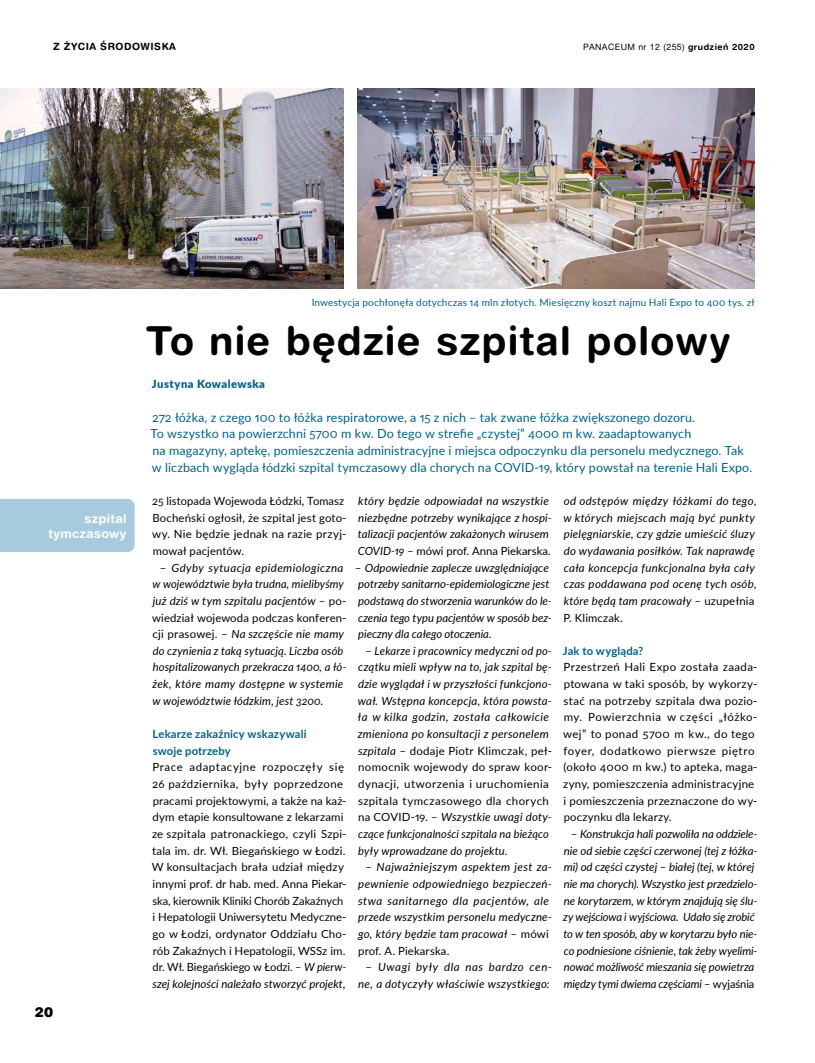
<style>
.page{position:relative;width:815px;height:1063px;background:#fff}
.page>*{position:absolute;margin:0;border:0;box-sizing:border-box;transform-origin:0 0}
.P_tytuł_1{font:700 40px "Switzer Rnd EFN";letter-spacing:.03em;color:#000}
.t1{font:13.75px "Switzer Rnd EFN Black";color:#000}
.P_tekst_lead{font:12.5px/16.6px "Lato";letter-spacing:.005em;color:#00628b}
.P_tekst_na_plakietce{font:700 12.5px/15px "Switzer Rnd EFN";letter-spacing:.025em;color:#fff;text-align:right}
.P_tekst{font:italic 11.25px/16.6px "Lato";letter-spacing:.015em;color:#000}
.P_tekst_pierwszy_aka{font:11.25px/16.6px "Lato";letter-spacing:.015em;color:#000}
.P_tekst-2{font:italic 11.25px/16.6px "Lato";letter-spacing:-.01em;color:#000}
.P_tekst_pierwszy_aka-2{font:italic 11.25px/16.6px "Lato";color:#000}
.P_śródtytuł_1{font:700 11.25px/16.6px "Lato";letter-spacing:.015em;color:#00628b}
.P_autor_artykułu_gór{font:900 11.25px "Lato";letter-spacing:.04em;color:#00628b}
.P_foto_podpis{font:10px "Lato";letter-spacing:.015em;color:#00628b}
.t2{font:700 10px "Switzer Rnd EFN";letter-spacing:.05em;color:#000}
.t3{font:8.75px "Switzer Rnd EFN";letter-spacing:.05em;color:#000}
.s1{font-weight:700}
.s2{font-style:normal}
.s3{font-style:italic}
</style>
<div class="page">
<div style="left:0;top:499px;width:135px;height:53px;background:#a8cadf"></div>
<img style="left:358px;top:89px;width:397px;height:200px">
<img style="left:0;top:89px;width:344px;height:200px">
<p class="t2" style="left:53px;top:40px;width:124px">Z ŻYCIA ŚRODOWISKA</p>
<p class="t3" style="left:583px;top:41px;width:173px">PANACEUM nr 12 (255) <span class="s1">grudzień 2020</span></p>
<p class="P_foto_podpis" style="left:312px;top:295px;width:444px">Inwestycja pochłonęła dotychczas 14 mln złotych. Miesięczny koszt najmu Hali Expo to 400 tys. zł</p>
<p class="P_tekst_na_plakietce" style="left:48px;top:511px;width:80px">szpital tymczasowy</p>
<p class="t1" style="left:35px;top:1004px;width:20px">20</p>
<p class="P_tytuł_1" style="left:146px;top:316px;width:586px">To nie będzie szpital polowy</p>
<p class="P_autor_artykułu_gór" style="left:152px;top:376px;width:115px">Justyna Kowalewska</p>
<p class="P_tekst_lead" style="left:150px;top:408px;width:603px">272 łóżka, z czego 100 to łóżka respiratorowe, a 15 z nich – tak zwane łóżka zwiększonego dozoru.<br>To wszystko na powierzchni 5700 m kw. Do tego w strefie „czystej” 4000 m kw. zaadaptowanych<br>na magazyny, aptekę, pomieszczenia administracyjne i miejsca odpoczynku dla personelu medycznego. Tak w liczbach wygląda łódzki szpital tymczasowy dla chorych na COVID-19, który powstał na terenie Hali Expo.</p>
<p class="P_tekst_pierwszy_aka" style="left:152px;top:492px;width:196px">25 listopada Wojewoda Łódzki, Tomasz Bocheński ogłosił, że szpital jest goto&shy;wy. Nie będzie jednak na razie przyj&shy;mował pacjentów.</p>
<p class="P_tekst" style="left:152px;top:559px;width:196px;text-indent:8px"><span class="s2">–</span> Gdyby sytuacja epidemiologiczna w województwie była trudna, mielibyśmy już dziś w tym szpitalu pacjentów <span class="s2">– po&shy;wiedział wojewoda podczas konferen&shy;cji prasowej. –</span> Na szczęście nie mamy do czynienia z taką sytuacją. Liczba osób hospitalizowanych przekracza 1400, a łó&shy;żek, które mamy dostępne w systemie w województwie łódzkim, jest 3200<span class="s2">.</span></p>
<p class="P_śródtytuł_1" style="left:153px;top:725px;width:155px">Lekarze zakaźnicy wskazywali swoje potrzeby</p>
<p class="P_tekst_pierwszy_aka" style="left:152px;top:759px;width:196px">Prace adaptacyjne rozpoczęły się 26 października, były poprzedzone pracami projektowymi, a także na każ&shy;dym etapie konsultowane z lekarzami ze szpitala patronackiego, czyli Szpi&shy;tala im. dr. Wł. Biegańskiego w Łodzi.<br>W konsultacjach brała udział między innymi prof. dr hab. med. Anna Piekar&shy;ska, kierownik Kliniki Chorób Zakaźnych i Hepatologii Uniwersytetu Medyczne&shy;go w Łodzi, ordynator Oddziału Cho&shy;rób Zakaźnych i Hepatologii, WSSz im. dr. Wł. Biegańskiego w Łodzi. – <span class="s3">W pierw&shy;szej kolejności należało stworzyć projekt,</span></p>
<p class="P_tekst_pierwszy_aka-2" style="left:358px;top:492px;width:195px">który będzie odpowiadał na wszystkie niezbędne potrzeby wynikające z hospi&shy;talizacji pacjentów zakażonych wirusem COVID-19 <span class="s2">– mówi prof. Anna Piekarska.</span></p>
<p class="P_tekst_pierwszy_aka-2" style="left:358px;top:559px;width:195px;text-indent:-4px"><span class="s2">–</span> Odpowiednie zaplecze uwzględniające potrzeby sanitarno-epidemiologiczne jest podstawą do stworzenia warunków do le&shy;czenia tego typu pacjentów w sposób bez&shy;pieczny dla całego otoczenia.</p>
<p class="P_tekst" style="left:358px;top:642px;width:196px;text-indent:8px"><span class="s2">–</span> Lekarze i pracownicy medyczni od po&shy;czątku mieli wpływ na to, jak szpital bę&shy;dzie wyglądał i w przyszłości funkcjono&shy;wał. Wstępna koncepcja, która powsta&shy;ła w kilka godzin, została całkowicie zmieniona po konsultacji z personelem szpitala <span class="s2">– dodaje Piotr Klimczak, peł&shy;nomocnik wojewody do spraw koor&shy;dynacji, utworzenia i uruchomienia szpitala tymczasowego dla chorych na COVID-19. –</span> Wszystkie uwagi doty&shy;czące funkcjonalności szpitala na bieżąco były wprowadzane do projektu.</p>
<p class="P_tekst" style="left:358px;top:858px;width:195px;text-indent:7px"><span class="s2">–</span> Najważniejszym aspektem jest za&shy;pewnienie odpowiedniego bezpieczeń&shy;stwa sanitarnego dla pacjentów, ale przede wszystkim personelu medyczne&shy;go, który będzie tam pracował <span class="s2">– mówi prof. A. Piekarska.</span></p>
<p class="P_tekst" style="left:358px;top:958px;width:195px;text-align:right"><span class="s2">–</span> Uwagi były dla nas bardzo cen&shy;ne, a dotyczyły właściwie wszystkiego:</p>
<p class="P_tekst" style="left:563px;top:492px;width:195px">od odstępów między łóżkami do tego, w których miejscach mają być punkty pielęgniarskie, czy gdzie umieścić śluzy do wydawania posiłków. Tak naprawdę cała koncepcja funkcjonalna była cały czas poddawana pod ocenę tych osób, które będą tam pracowały <span class="s2">– uzupełnia P. Klimczak.</span></p>
<p class="P_śródtytuł_1" style="left:563px;top:642px;width:82px">Jak to wygląda?</p>
<p class="P_tekst_pierwszy_aka" style="left:563px;top:659px;width:196px">Przestrzeń Hali Expo została zaada&shy;ptowana w taki sposób, by wykorzy&shy;stać na potrzeby szpitala dwa pozio&shy;my. Powierzchnia w części „łóżko&shy;wej” to ponad 5700 m kw., do tego foyer, dodatkowo pierwsze piętro (około 4000 m kw.) to apteka, maga&shy;zyny, pomieszczenia administracyjne i pomieszczenia przeznaczone do wy&shy;poczynku dla lekarzy.</p>
<p class="P_tekst-2" style="left:563px;top:825px;width:196px;text-indent:8px"><span class="s2">–</span> Konstrukcja hali pozwoliła na oddziele&shy;nie od siebie części czerwonej (tej z łóżka&shy;mi) od części czystej – białej (tej, w której nie ma chorych). Wszystko jest przedzielo&shy;ne korytarzem, w którym znajdują się ślu&shy;zy wejściowa i wyjściowa. Udało się zrobić to w ten sposób, aby w korytarzu było nie&shy;co podniesione ciśnienie, tak żeby wyelimi&shy;nować możliwość mieszania się powietrza między tymi dwiema częściami <span class="s2">– wyjaśnia</span></p>
</div>
